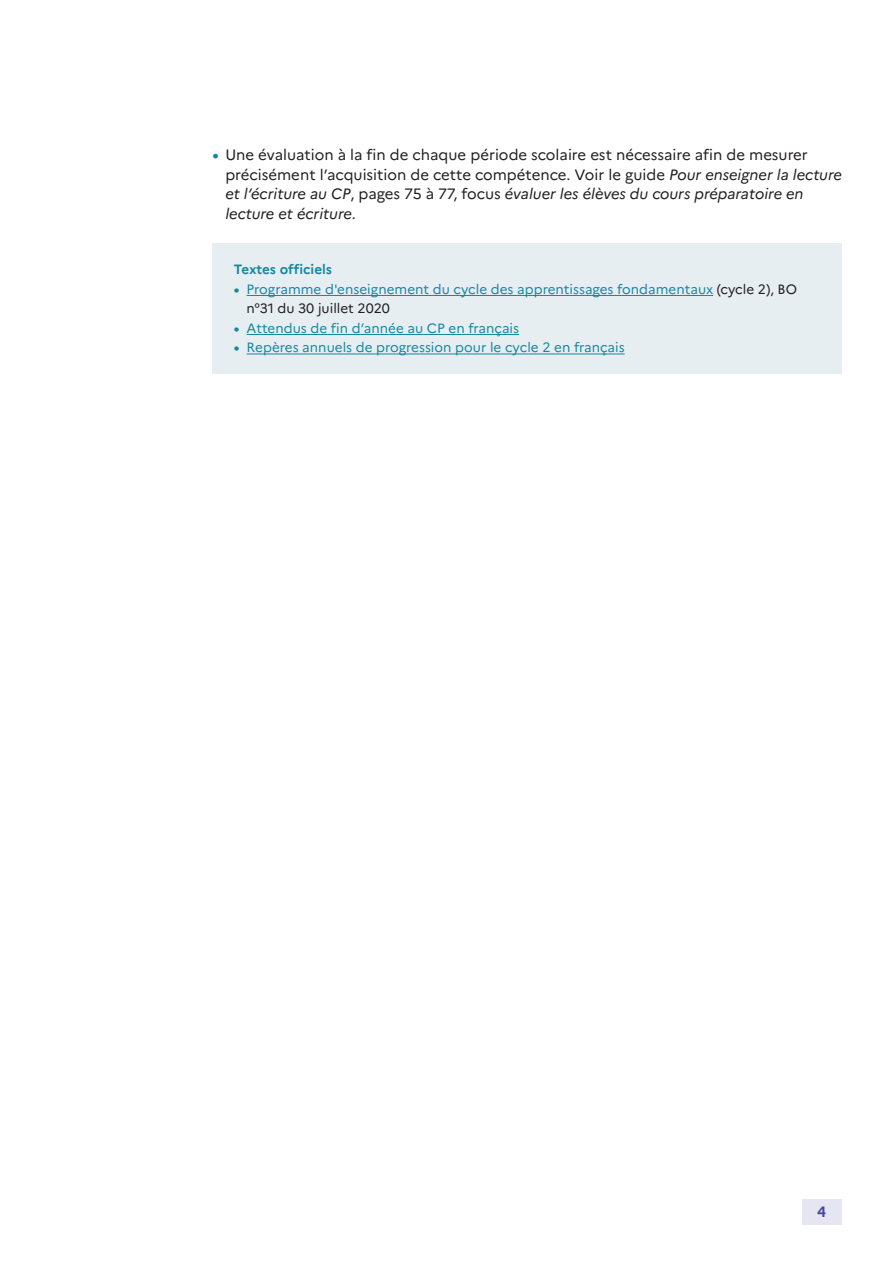
<style>
.page{position:relative;width:893px;height:1263px;background:#fff}
.page>*{position:absolute;margin:0;border:0;box-sizing:border-box;transform-origin:0 0}
.t1{font:15px/19.5px "Marianne";color:#231f20}
.t2{font:700 15px "Marianne";color:#4a489e}
.t3{font:13.5px/19.5px "Marianne";color:#16879f}
._15_Titre_encadré{font:700 13.5px "Marianne";letter-spacing:-.005em;color:#16879f}
.s1{font-weight:700;color:#16879f}
.s2{font-style:italic}
.s3{font-weight:700}
.s4{color:#231f20}
</style>
<div class="page">
<div style="left:213px;top:243px;width:629px;height:130px;background:#e6eef2"></div>
<hr style="left:247px;top:295px;width:466px;height:1px;background:#16879f">
<hr style="left:247px;top:334px;width:272px;height:1px;background:#16879f">
<hr style="left:247px;top:353px;width:378px;height:1px;background:#16879f">
<div style="left:802px;top:1199px;width:39px;height:26px;background:#e6e5f2"></div>
<p class="t1" style="left:225px;top:145px;width:618px;text-indent:-13px"><span class="s1">•</span> Une évaluation à la fin de chaque période scolaire est nécessaire afin de mesurer précisément l’acquisition de cette compétence. Voir le guide <span class="s2">Pour enseigner la lecture et l’écriture au CP</span>, pages 75 à 77, focus <span class="s2">évaluer les élèves du cours préparatoire en lecture et écriture</span>.</p>
<p class="_15_Titre_encadré" style="left:234px;top:261px;width:100px">Textes officiels</p>
<p class="t3" style="left:247px;top:279px;width:552px;text-indent:-13px"><span class="s3">•</span> Programme d'enseignement du cycle des apprentissages fondamentaux <span class="s4">(cycle 2), BO n°31 du 30 juillet 2020</span></p>
<p class="t3" style="left:234px;top:318px;width:287px"><span class="s3">•</span> Attendus de fin d’année au CP en français</p>
<p class="t3" style="left:234px;top:338px;width:392px"><span class="s3">•</span> Repères annuels de progression pour le cycle 2 en français</p>
<p class="t2" style="left:817px;top:1202px;width:10px">4</p>
</div>
